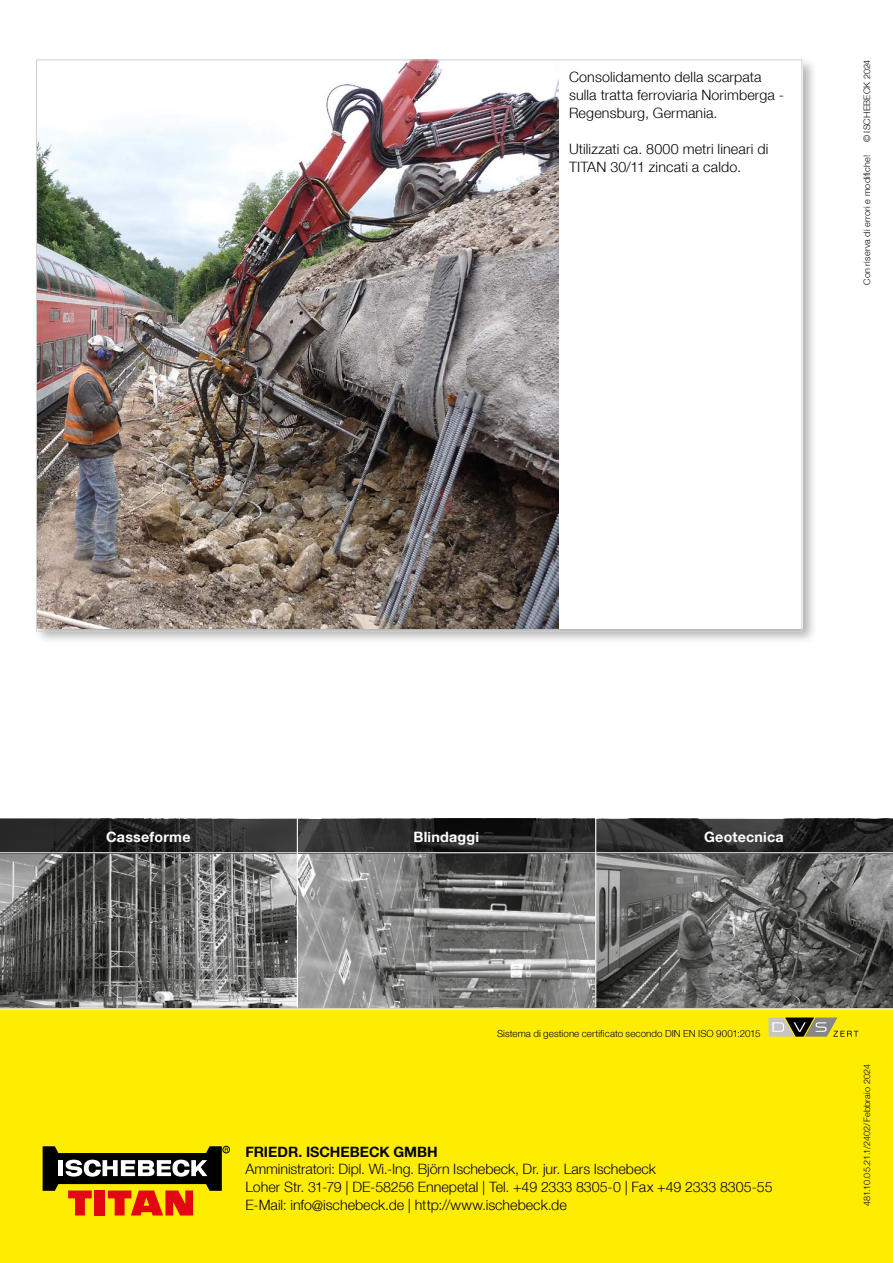
<style>
.page{position:relative;width:893px;height:1263px;background:#fff}
.page>*{position:absolute;margin:0;border:0;box-sizing:border-box;transform-origin:0 0}
.Back_cover_address{font:300 14.25px/17.9px "Helvetica Neue";letter-spacing:-.005em;color:#000}
.Fließtext{font:300 14.25px "Helvetica Neue";letter-spacing:.01em;color:#000}
.Text_in_Labels_cover{font:700 14.25px "Helvetica Neue";letter-spacing:.015em;color:#fff}
.Text_in_Lables_back{font:700 14.25px "Helvetica Neue";letter-spacing:.015em;color:#fff}
.Back_cover__Certification{font:300 9.75px "Helvetica Neue";letter-spacing:.005em;color:#000}
.WN-text_back_cover{font:300 9px "Helvetica Neue";letter-spacing:.025em;color:#000}
.s1{font-weight:700}
</style>
<div class="page">
<div style="left:34px;top:57px;width:784px;height:587px;background:#000;opacity:.3"></div>
<div style="left:37px;top:60px;width:765px;height:569px;background:#fff"></div>
<img style="left:38px;top:62px;width:520px;height:567px">
<div style="left:0;top:995px;width:893px;height:268px;background:#ffed00"></div>
<svg style="left:769px;top:1017px;width:89px;height:20px"></svg>
<div style="left:223px;top:1146px;width:7px;height:7px;border:1px solid #000;border-radius:50%"></div>
<svg style="left:43px;top:1146px;width:185px;height:69px"></svg>
<img style="left:298px;top:854px;width:297px;height:153px">
<img style="left:596px;top:854px;width:297px;height:153px">
<img style="left:0;top:854px;width:297px;height:153px">
<svg style="left:0;top:819px;width:297px;height:33px;background:#292929"></svg>
<svg style="left:298px;top:819px;width:297px;height:33px;background:#272727"></svg>
<svg style="left:596px;top:819px;width:297px;height:33px;background:#292929"></svg>
<hr style="left:0;top:853px;width:893px;height:1px;background:#000">
<hr style="left:297px;top:819px;width:1px;height:189px;background:#fff">
<hr style="left:595px;top:819px;width:1px;height:188px;background:#fff">
<hr style="left:0;top:1008px;width:893px;height:1px;background:#fff">
<p class="Fließtext" style="left:569px;top:68px;width:194px">Consolidamento della scarpata</p>
<p class="Fließtext" style="left:569px;top:86px;width:217px">sulla tratta ferroviaria Norimberga -</p>
<p class="Fließtext" style="left:569px;top:104px;width:150px">Regensburg, Germania.</p>
<p class="Fließtext" style="left:569px;top:140px;width:201px">Utilizzati ca. 8000 metri lineari di</p>
<p class="Fließtext" style="left:569px;top:158px;width:174px">TITAN 30/11 zincati a caldo.</p>
<p class="WN-text_back_cover" style="left:861px;top:142px;width:84px;rotate:-90deg">© ISCHEBECK 2024</p>
<p class="WN-text_back_cover" style="left:861px;top:285px;width:132px;rotate:-90deg">Con riserva di errori e modifiche!</p>
<p class="Text_in_Labels_cover" style="left:106px;top:828px;width:86px">Casseforme</p>
<p class="Text_in_Lables_back" style="left:413px;top:828px;width:67px">Blindaggi</p>
<p class="Text_in_Labels_cover" style="left:704px;top:828px;width:81px">Geotecnica</p>
<p class="Back_cover__Certification" style="left:497px;top:1027px;width:265px">Sistema di gestione certificato secondo DIN EN ISO 9001:2015</p>
<p class="Back_cover_address" style="left:245px;top:1142px;width:412px"><span class="s1">FRIEDR. ISCHEBECK GMBH<br></span>Amministratori: Dipl. Wi.-Ing. Björn Ischebeck, Dr. jur. Lars Ischebeck</p>
<p class="Back_cover_address" style="left:245px;top:1178px;width:529px">Loher Str. 31-79 | DE-58256 Ennepetal | Tel. +49 2333 8305-0 | Fax +49 2333 8305-55</p>
<p class="Back_cover_address" style="left:245px;top:1195px;width:323px">E-Mail: info@ischebeck.de | http://www.ischebeck.de</p>
<p class="WN-text_back_cover" style="left:861px;top:1206px;width:143px;rotate:-90deg">481.10.05.21.1/2402/Febbraio 2024</p>
</div>
